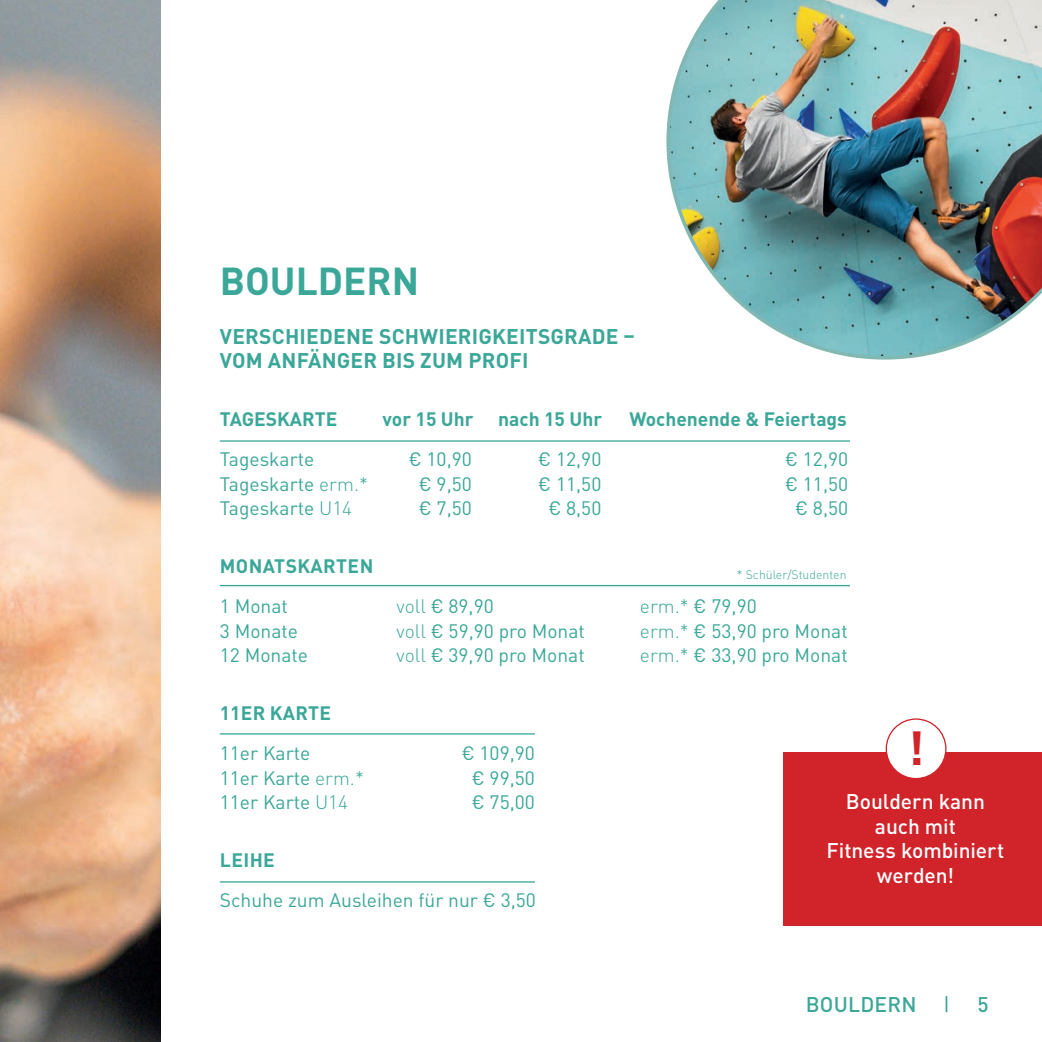
<style>
.page{position:relative;width:1042px;height:1042px;background:#fff}
.page>*{position:absolute;margin:0;border:0;box-sizing:border-box;transform-origin:0 0}
.t1{font:700 47.25px "DIN Pro";color:#d1232a}
.t2{font:700 38.5px "DIN";color:#3ba798}
.t3{font:700 21px/24.5px "DIN Pro";letter-spacing:.01em;color:#3ba798}
.t4{font:500 21px/24.5px "DIN Pro";letter-spacing:-.005em;color:#fff;text-align:center}
.t5{font:500 21px "DIN Pro";letter-spacing:.01em;color:#3ba798}
.t6{font:19.25px "DIN Pro";color:#3ba798}
.t7{font:700 19.25px "DIN Pro";color:#3ba798}
.t8{font:700 19.25px "DIN Pro";letter-spacing:.02em;color:#3ba798}
.t9{font:300 12.25px "DIN Pro";color:#3ba798}
.s1{font-weight:300}
</style>
<div class="page">
<img style="left:17px;top:0;width:144px;height:1042px">
<svg style="left:0;top:0;width:17px;height:1042px;background:#d6ad8d"></svg>
<svg style="left:945px;top:996px;width:2px;height:16px"></svg>
<hr style="left:220px;top:440px;width:630px;height:2px;background:#3ba798">
<hr style="left:220px;top:733px;width:315px;height:1px;background:#3ba798">
<hr style="left:220px;top:585px;width:630px;height:1px;background:#3ba798">
<hr style="left:220px;top:881px;width:315px;height:1px;background:#3ba798">
<img style="left:666px;top:0;width:376px;height:360px">
<div style="left:784px;top:752px;width:258px;height:174px;background:#d1232a"></div>
<div style="left:886px;top:719px;width:60px;height:59px;background:#fff;border-radius:50%"></div>
<div style="left:885px;top:718px;width:61px;height:61px;border:1px solid #d1232a;border-radius:50%"></div>
<h2 class="t2" style="left:220px;top:256px;width:201px">BOULDERN</h2>
<p class="t3" style="left:220px;top:323px;width:416px">VERSCHIEDENE SCHWIERIGKEITSGRADE –<br>VOM ANFÄNGER BIS ZUM PROFI</p>
<p class="t7" style="left:220px;top:406px;width:119px">TAGESKARTE</p>
<p class="t7" style="left:383px;top:406px;width:92px">vor 15 Uhr</p>
<p class="t7" style="left:498px;top:406px;width:105px">nach 15 Uhr</p>
<p class="t7" style="left:629px;top:406px;width:219px">Wochenende &amp; Feiertags</p>
<p class="t6" style="left:220px;top:446px;width:96px">Tageskarte</p>
<p class="t6" style="left:409px;top:446px;width:65px">€ 10,90</p>
<p class="t6" style="left:538px;top:446px;width:65px">€ 12,90</p>
<p class="t6" style="left:785px;top:446px;width:65px">€ 12,90</p>
<p class="t6" style="left:220px;top:471px;width:150px">Tageskarte <span class="s1">erm.*</span></p>
<p class="t6" style="left:419px;top:471px;width:55px">€ 9,50</p>
<p class="t6" style="left:538px;top:471px;width:65px">€ 11,50</p>
<p class="t6" style="left:785px;top:471px;width:65px">€ 11,50</p>
<p class="t6" style="left:220px;top:495px;width:134px">Tageskarte <span class="s1">U14</span></p>
<p class="t6" style="left:419px;top:495px;width:55px">€ 7,50</p>
<p class="t6" style="left:548px;top:495px;width:55px">€ 8,50</p>
<p class="t6" style="left:795px;top:495px;width:55px">€ 8,50</p>
<p class="t8" style="left:220px;top:553px;width:155px">MONATSKARTEN</p>
<p class="t6" style="left:220px;top:593px;width:70px">1 Monat</p>
<p class="t6" style="left:397px;top:593px;width:99px"><span class="s1">voll</span> € 89,90</p>
<p class="t6" style="left:640px;top:593px;width:118px"><span class="s1">erm.*</span> € 79,90</p>
<p class="t6" style="left:220px;top:618px;width:80px">3 Monate</p>
<p class="t6" style="left:397px;top:618px;width:190px"><span class="s1">voll</span> € 59,90 pro Monat</p>
<p class="t6" style="left:640px;top:618px;width:209px"><span class="s1">erm.*</span> € 53,90 pro Monat</p>
<p class="t6" style="left:220px;top:642px;width:90px">12 Monate</p>
<p class="t6" style="left:397px;top:642px;width:190px"><span class="s1">voll</span> € 39,90 pro Monat</p>
<p class="t6" style="left:640px;top:642px;width:209px"><span class="s1">erm.*</span> € 33,90 pro Monat</p>
<p class="t9" style="left:737px;top:566px;width:111px">* Schüler/Studenten</p>
<p class="t7" style="left:220px;top:700px;width:113px">11ER KARTE</p>
<p class="t6" style="left:220px;top:740px;width:92px">11er Karte</p>
<p class="t6" style="left:462px;top:740px;width:75px">€ 109,90</p>
<p class="t6" style="left:220px;top:765px;width:146px">11er Karte <span class="s1">erm.*</span></p>
<p class="t6" style="left:472px;top:765px;width:65px">€ 99,50</p>
<p class="t6" style="left:220px;top:789px;width:130px">11er Karte <span class="s1">U14</span></p>
<p class="t6" style="left:472px;top:789px;width:65px">€ 75,00</p>
<p class="t7" style="left:220px;top:847px;width:56px">LEIHE</p>
<p class="t6" style="left:220px;top:887px;width:318px">Schuhe zum Ausleihen für nur € 3,50</p>
<h1 class="t1" style="left:908px;top:715px;width:18px">!</h1>
<p class="t4" style="left:826px;top:788px;width:179px">Bouldern kann auch mit<br>Fitness kombiniert werden!</p>
<p class="t5" style="left:806px;top:990px;width:112px">BOULDERN</p>
<p class="t5" style="left:977px;top:990px;width:13px">5</p>
</div>
